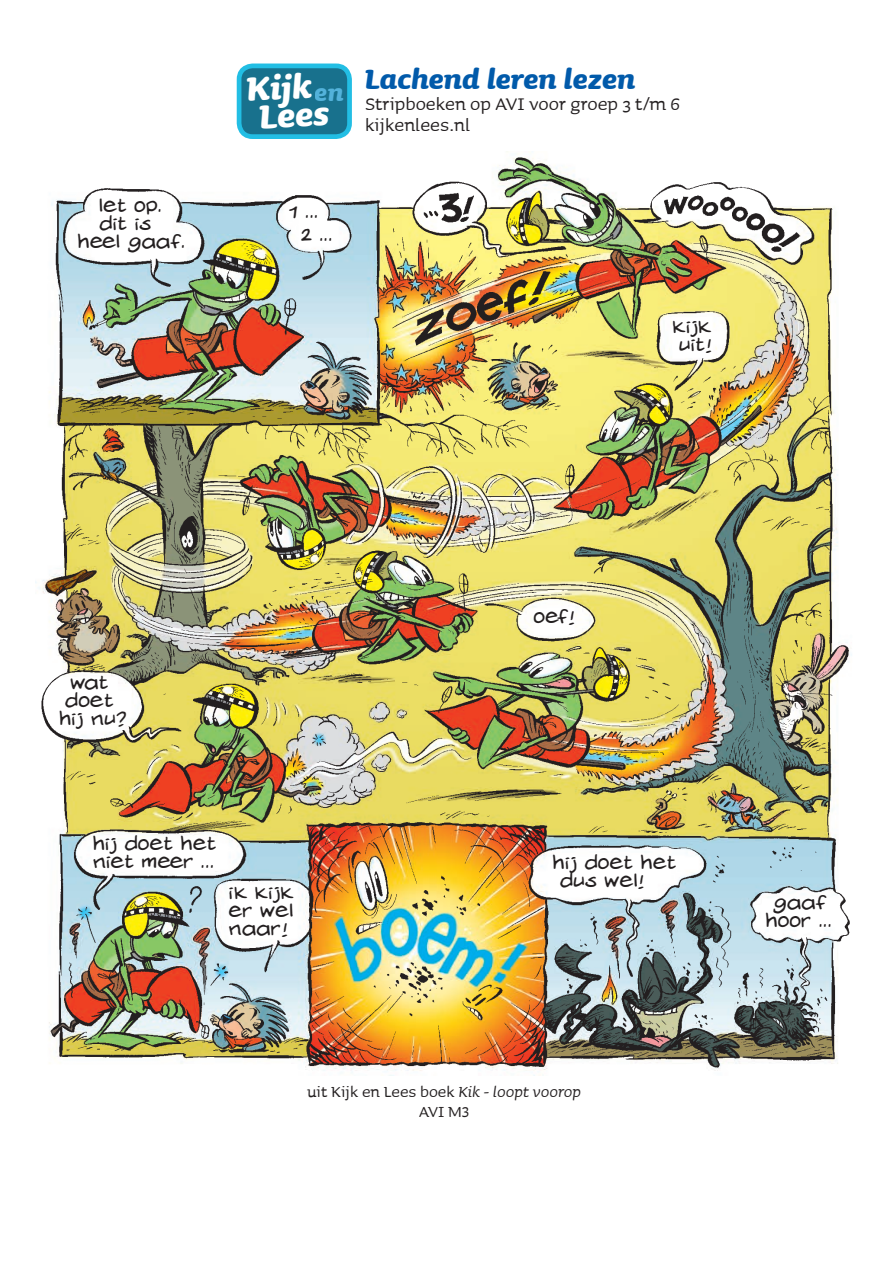
<style>
.page{position:relative;width:893px;height:1263px;background:#fff}
.page>*{position:absolute;margin:0;border:0;box-sizing:border-box;transform-origin:0 0}
.t1{font:italic 700 42.6px "Sauna";color:#fff}
.t2{font:italic 700 35.25px "Sauna";color:#015aaa}
.t3{font:24px/18px "Gurb Kik Kik";color:#231f20}
.t4{font:22.5px/21px "Sauna";color:#231f20}
.t5{font:19.5px/19.5px "Sauna";color:#231f20;text-align:center}
.s1{font-style:italic}
</style>
<div class="page">
<img style="left:36px;top:157px;width:816px;height:916px">
<div style="left:239px;top:66px;width:111px;height:71px;background:#18718d;border-radius:14px"></div>
<div style="left:237px;top:64px;width:115px;height:75px;border:5px solid #22bee4;border-radius:14px"></div>
<h1 class="t1" style="left:245px;top:63px;width:67px;rotate:-3deg">Kijk</h1>
<h2 class="t2" style="left:315px;top:57px;width:322px"><sub>en</sub> Lachend leren lezen</h2>
<p class="t4" style="left:365px;top:92px;width:316px">Stripboeken op AVI voor groep 3 t/m 6 kijkenlees.nl</p>
<h1 class="t1" style="left:258px;top:90px;width:72px;rotate:-3deg">Lees</h1>
<p class="t3" style="left:78px;top:198px;width:109px;text-align:center">let op.<br>dit is<br>heel gaaf.</p>
<p class="t3" style="left:289px;top:202px;width:45px;line-height:22.5px;text-align:center">1 ...<br>2 ...</p>
<p class="t3" style="left:672px;top:319px;width:41px">kijk uit!</p>
<p class="t3" style="left:59px;top:675px;width:69px;text-align:center">wat doet hij nu?</p>
<p class="t3" style="left:93px;top:836px;width:126px">hij doet het niet meer ...</p>
<p class="t3" style="left:229px;top:884px;width:67px;text-align:justify">ik kijk er wel naar!</p>
<p class="t3" style="left:533px;top:609px;width:43px">oef!</p>
<p class="t3" style="left:553px;top:854px;width:126px">hij doet het dus wel!</p>
<p class="t5" style="left:307px;top:1081px;width:276px">uit Kijk en Lees boek <span class="s1">Kik - loopt voorop<br></span>AVI M3</p>
<p class="t3" style="left:766px;top:895px;width:67px">gaaf hoor ...</p>
</div>
